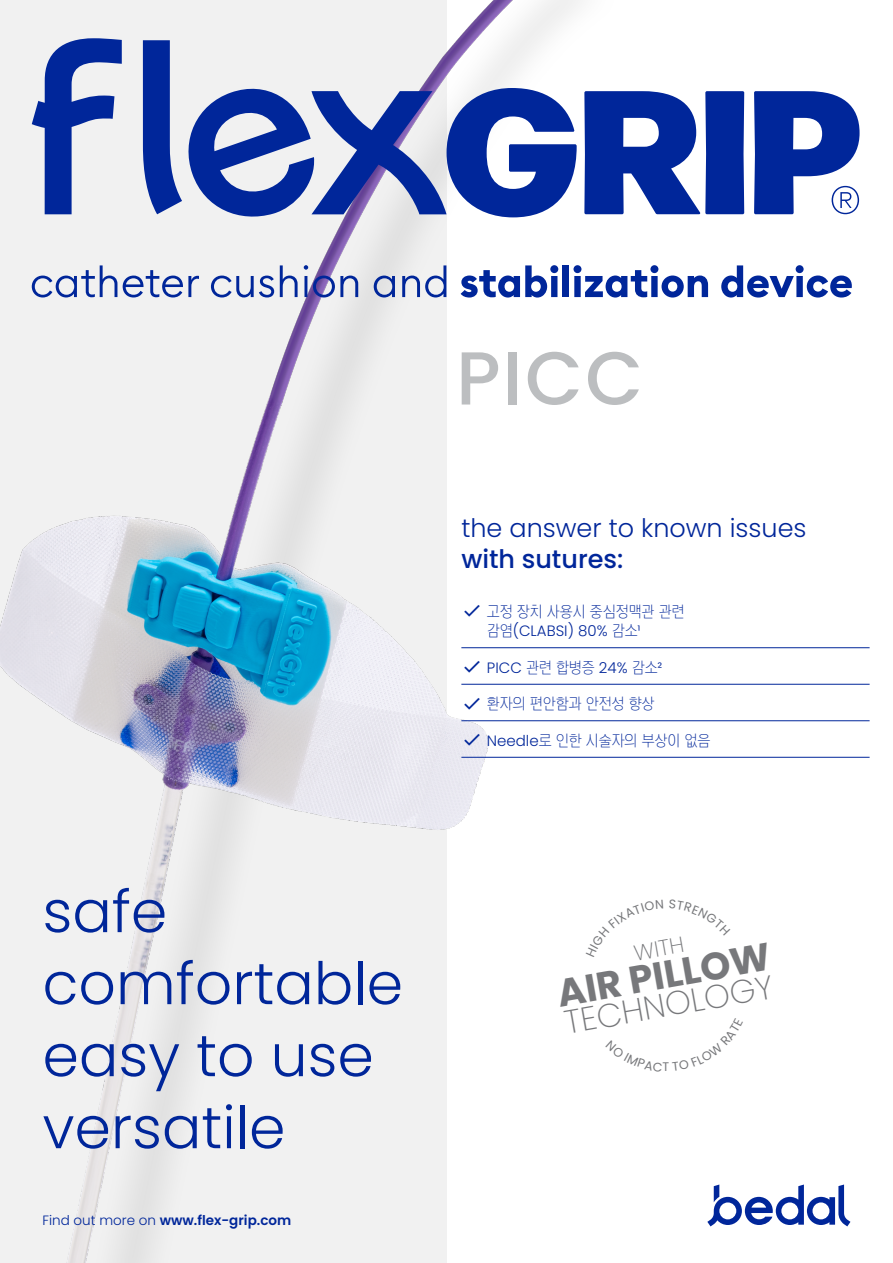
<style>
.page{position:relative;width:893px;height:1263px;background:#fff}
.page>*{position:absolute;margin:0;border:0;box-sizing:border-box;transform-origin:0 0}
.t1{font:500 75px "Poppins";color:#bcbec0}
.t2{font:300 58.5px/72px "Poppins";color:#00269a}
.t3{font:700 38.55px "Poppins";color:#77787b}
.t4{font:200 33px "Poppins";color:#77787b}
.t5{font:300 25.5px "Poppins";color:#00269a}
.t6{font:500 25.5px "Poppins";color:#00269a}
.t7{font:200 22.05px "Poppins";color:#77787b}
.t8{font:200 15px "Neutronic Hangeul";color:#00269a}
.t9{font:300 15px "Poppins";color:#00269a}
.t10{font:600 13.5px "Poppins";color:#00269a}
.t11{font:12.45px "Poppins";color:#77787b}
.s1{font-weight:300}
.s2{font-family:"Neutronic Hangeul";font-weight:200}
.s3{font-family:"Poppins";font-weight:300}
</style>
<div class="page">
<img style="left:0;top:0;width:870px;height:1263px">
<svg style="left:32px;top:265px;width:85px;height:32px"></svg>
<svg style="left:123px;top:270px;width:76px;height:27px"></svg>
<svg style="left:211px;top:276px;width:63px;height:21px"></svg>
<svg style="left:280px;top:265px;width:18px;height:32px"></svg>
<hr style="left:304px;top:276px;width:3px;height:21px;background:#00269a">
<svg style="left:304px;top:265px;width:4px;height:5px"></svg>
<svg style="left:313px;top:276px;width:45px;height:21px"></svg>
<svg style="left:374px;top:276px;width:21px;height:21px"></svg>
<svg style="left:402px;top:265px;width:44px;height:32px"></svg>
<svg style="left:461px;top:265px;width:97px;height:33px"></svg>
<div style="left:563px;top:265px;width:6px;height:32px;background:#00269a"></div>
<svg style="left:573px;top:265px;width:135px;height:33px"></svg>
<svg style="left:721px;top:265px;width:131px;height:33px"></svg>
<svg style="left:584px;top:91px;width:117px;height:123px"></svg>
<div style="left:705px;top:91px;width:39px;height:123px;background:#00269a;border-radius:2px"></div>
<svg style="left:143px;top:40px;width:434px;height:183px"></svg>
<svg style="left:32px;top:38px;width:90px;height:176px"></svg>
<svg style="left:754px;top:91px;width:106px;height:123px"></svg>
<svg style="left:707px;top:1184px;width:143px;height:42px"></svg>
<hr style="left:461px;top:647px;width:409px;height:1px;background:#00269a">
<hr style="left:461px;top:684px;width:409px;height:1px;background:#00269a">
<hr style="left:461px;top:720px;width:409px;height:1px;background:#00269a">
<hr style="left:461px;top:757px;width:409px;height:1px;background:#00269a">
<svg style="left:464px;top:605px;width:16px;height:12px"></svg>
<svg style="left:464px;top:661px;width:16px;height:12px"></svg>
<svg style="left:464px;top:698px;width:16px;height:12px"></svg>
<svg style="left:464px;top:734px;width:16px;height:12px"></svg>
<svg style="left:606px;top:1040px;width:56px;height:31px"></svg>
<svg style="left:672px;top:1018px;width:71px;height:53px"></svg>
<svg style="left:586px;top:900px;width:77px;height:57px"></svg>
<svg style="left:669px;top:900px;width:62px;height:35px"></svg>
<h2 class="t2" style="left:43px;top:876px;width:362px">safe comfortable easy to use versatile</h2>
<p class="t10" style="left:43px;top:1212px;width:250px"><span class="s1">Find out more on</span> www.flex-grip.com</p>
<h1 class="t1" style="left:456px;top:335px;width:189px">PICC</h1>
<h3 class="t5" style="left:461px;top:513px;width:347px">the answer to known issues</h3>
<h3 class="t6" style="left:461px;top:544px;width:164px">with sutures:</h3>
<p class="t8" style="left:487px;top:603px;width:199px">고정 장치 사용시 중심정맥관 관련</p>
<p class="t9" style="left:487px;top:622px;width:155px"><span class="s2">감염</span>(CLABSI) 80% <span class="s2">감소</span>¹</p>
<p class="t9" style="left:487px;top:659px;width:177px">PICC <span class="s2">관련 합병증</span> 24% <span class="s2">감소</span>²</p>
<p class="t8" style="left:487px;top:696px;width:169px">환자의 편안함과 안전성 향상</p>
<p class="t8" style="left:487px;top:732px;width:225px"><span class="s3">Needle</span>로 인한 시술자의 부상이 없음</p>
<h3 class="t7" style="left:632px;top:940px;width:52px;rotate:-10deg">WITH</h3>
<h3 class="t4" style="left:561px;top:1004px;width:213px;rotate:-10deg">TECHNOLOGY</h3>
<h3 class="t3" style="left:553px;top:971px;width:217px;rotate:-10deg">AIR PILLOW</h3>
<p class="t11" style="left:662px;top:1060px;width:8px">T</p>
</div>
